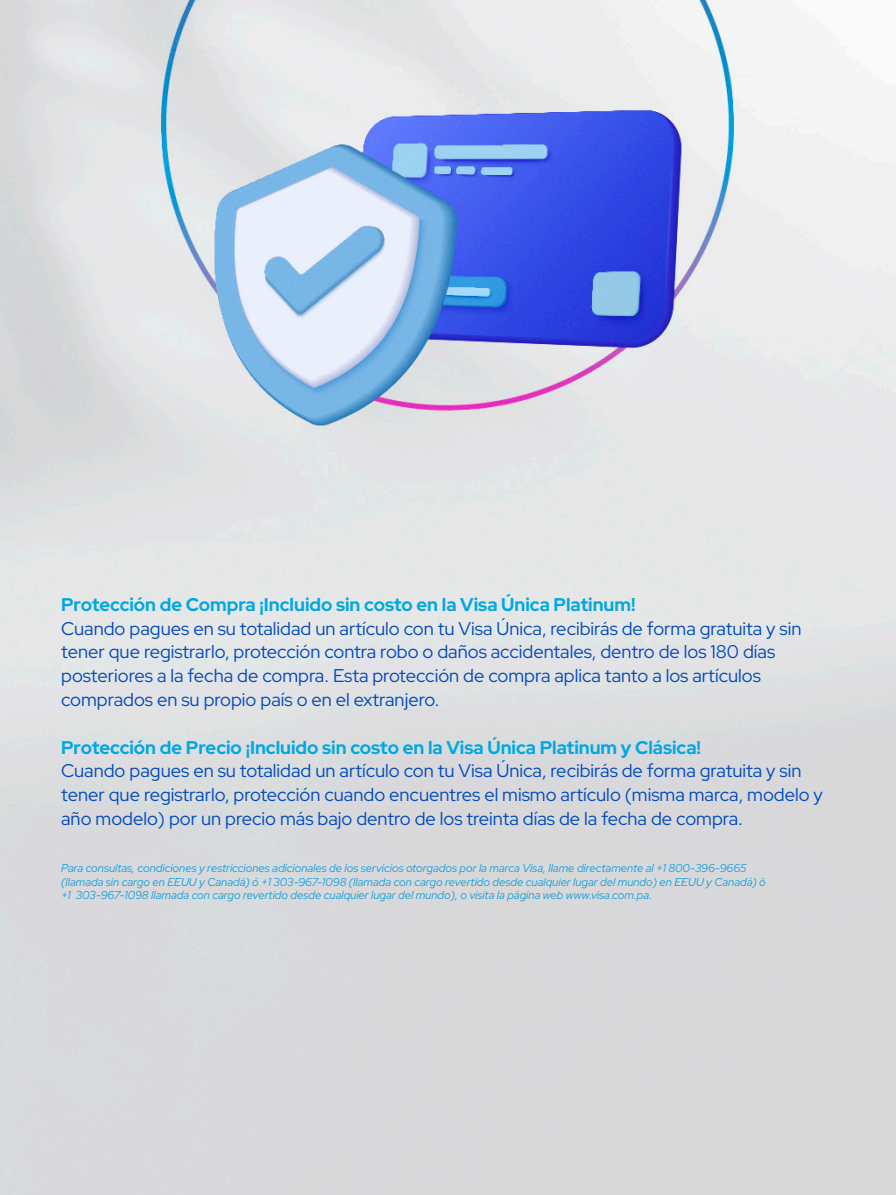
<style>
.page{position:relative;width:896px;height:1195px;background:#fff}
.page>*{position:absolute;margin:0;border:0;box-sizing:border-box;transform-origin:0 0}
.t1{font:300 18.38px/23.8px "Red Hat Display";color:#004aba}
.t2{font:700 18.38px "Red Hat Display";color:#00a8e2}
.t3{font:italic 300 11.38px/13.7px "Red Hat Display";color:#15a0d9}
</style>
<div class="page">
<img style="left:0;top:0;width:896px;height:1194px">
<p class="t2" style="left:61px;top:592px;width:576px">Protección de Compra ¡Incluido sin costo en la Visa Única Platinum!</p>
<p class="t1" style="left:61px;top:615px;width:742px">Cuando pagues en su totalidad un artículo con tu Visa Única, recibirás de forma gratuita y sin tener que registrarlo, protección contra robo o daños accidentales, dentro de los 180 días posteriores a la fecha de compra. Esta protección de compra aplica tanto a los artículos comprados en su propio país o en el extranjero.</p>
<p class="t2" style="left:61px;top:735px;width:641px">Protección de Precio ¡Incluido sin costo en la Visa Única Platinum y Clásica!</p>
<p class="t1" style="left:61px;top:758px;width:763px">Cuando pagues en su totalidad un artículo con tu Visa Única, recibirás de forma gratuita y sin tener que registrarlo, protección cuando encuentres el mismo artículo (misma marca, modelo y año modelo) por un precio más bajo dentro de los treinta días de la fecha de compra.</p>
<p class="t3" style="left:61px;top:861px;width:706px">Para consultas, condiciones y restricciones adicionales de los servicios otorgados por la marca Visa, llame directamente al +1 800-396-9665 (llamada sin cargo en EEUU y Canadá) ó +1 303-967-1098 (llamada con cargo revertido desde cualquier lugar del mundo) en EEUU y Canadá) ó +1 303-967-1098 llamada con cargo revertido desde cualquier lugar del mundo), o visita la página web www.visa.com.pa.</p>
</div>
